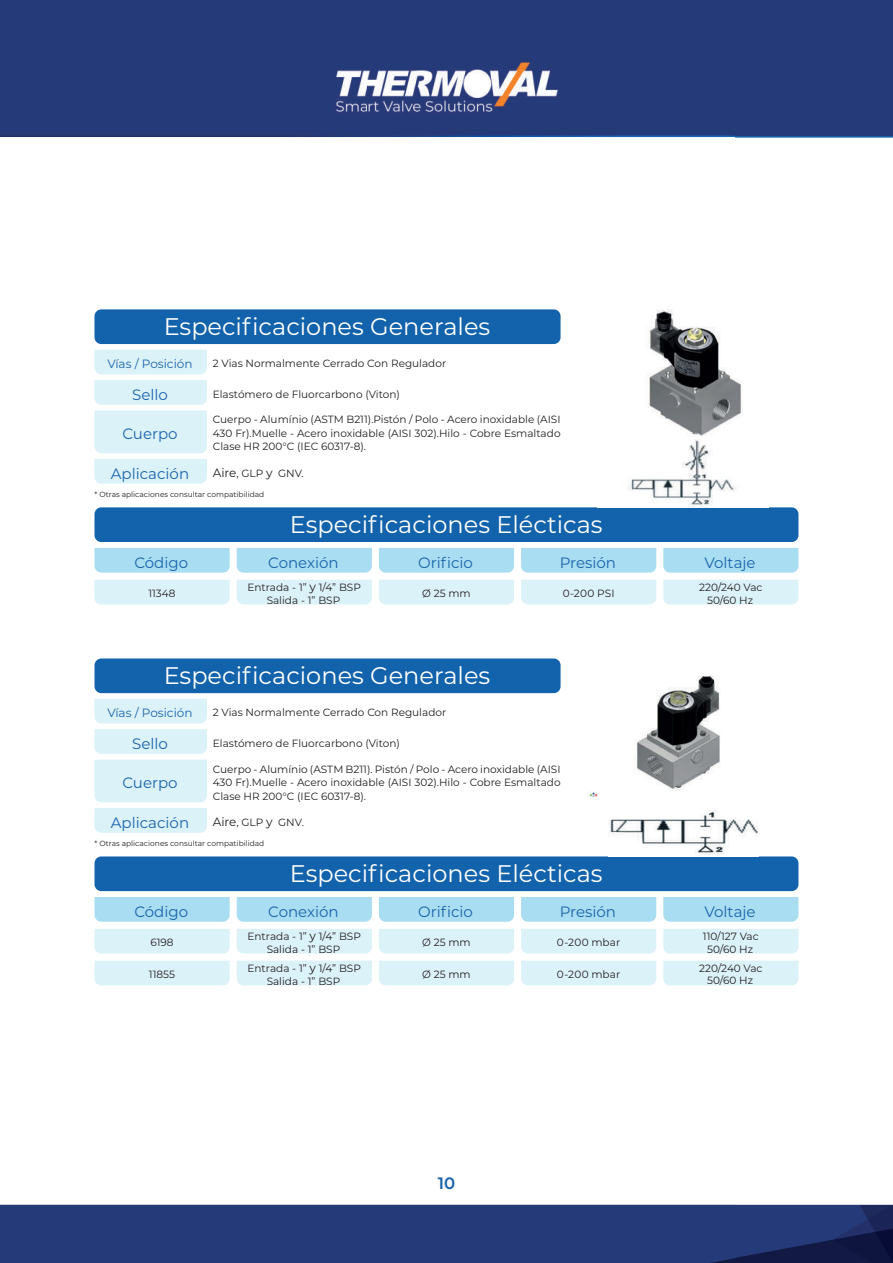
<style>
.page{position:relative;width:893px;height:1263px;background:#fff}
.page>*{position:absolute;margin:0;border:0;box-sizing:border-box;transform-origin:0 0}
.t1{font:24px "Montserrat";color:#fff}
.t2{font:600 16.5px "Montserrat";color:#1a64ab}
.t3{font:15px "Montserrat";color:#1a64ab}
.t4{font:12px "Montserrat";color:#1a64ab}
.t5{font:10.5px/12.6px "Montserrat";color:#231f20;text-align:center}
.t6{font:7.5px "Montserrat";color:#231f20}
.s1{font-size:12px}
</style>
<div class="page">
<img style="left:0;top:0;width:893px;height:1263px">
<div style="left:94px;top:350px;width:113px;height:24px;background:#dcf2f9"></div>
<div style="left:95px;top:699px;width:112px;height:24px;background:#dcf2f9"></div>
<div style="left:95px;top:729px;width:112px;height:25px;background:#dcf2f9"></div>
<svg style="left:94px;top:380px;width:113px;height:73px;background:#dff3f9"></svg>
<div style="left:95px;top:760px;width:112px;height:42px;background:#dcf2f9"></div>
<div style="left:95px;top:459px;width:112px;height:25px;background:#dcf2f9"></div>
<div style="left:95px;top:808px;width:112px;height:25px;background:#dcf2f9"></div>
<div style="left:94px;top:309px;width:467px;height:35px;background:#1363ac;border-radius:7px"></div>
<div style="left:95px;top:658px;width:466px;height:35px;background:#1363ac;border-radius:7px"></div>
<div style="left:94px;top:507px;width:704px;height:35px;background:#1363ac;border-radius:7px"></div>
<div style="left:95px;top:856px;width:703px;height:35px;background:#1363ac;border-radius:7px"></div>
<div style="left:237px;top:548px;width:135px;height:25px;background:#a9ddf1"></div>
<div style="left:237px;top:897px;width:135px;height:25px;background:#a9ddf1"></div>
<div style="left:95px;top:548px;width:135px;height:25px;background:#a9ddf1"></div>
<div style="left:95px;top:897px;width:135px;height:25px;background:#a9ddf1"></div>
<div style="left:379px;top:580px;width:135px;height:24px;background:#dcf2f9"></div>
<div style="left:379px;top:929px;width:135px;height:24px;background:#dcf2f9"></div>
<div style="left:379px;top:961px;width:135px;height:24px;background:#dcf2f9"></div>
<div style="left:663px;top:580px;width:135px;height:24px;background:#dcf2f9"></div>
<div style="left:663px;top:929px;width:135px;height:24px;background:#dcf2f9"></div>
<div style="left:663px;top:961px;width:135px;height:24px;background:#dcf2f9"></div>
<div style="left:379px;top:548px;width:135px;height:25px;background:#a9ddf1"></div>
<div style="left:379px;top:897px;width:135px;height:25px;background:#a9ddf1"></div>
<div style="left:663px;top:548px;width:135px;height:25px;background:#a9ddf1"></div>
<div style="left:663px;top:897px;width:135px;height:25px;background:#a9ddf1"></div>
<div style="left:521px;top:548px;width:135px;height:25px;background:#a9ddf1"></div>
<div style="left:521px;top:897px;width:135px;height:25px;background:#a9ddf1"></div>
<div style="left:521px;top:580px;width:135px;height:24px;background:#dcf2f9"></div>
<div style="left:521px;top:929px;width:135px;height:24px;background:#dcf2f9"></div>
<div style="left:521px;top:961px;width:135px;height:24px;background:#dcf2f9"></div>
<img style="left:587px;top:309px;width:192px;height:130px">
<img style="left:587px;top:658px;width:192px;height:144px">
<div style="left:237px;top:580px;width:135px;height:24px;background:#dcf2f9"></div>
<div style="left:237px;top:929px;width:135px;height:24px;background:#dcf2f9"></div>
<div style="left:237px;top:961px;width:135px;height:24px;background:#dcf2f9"></div>
<div style="left:94px;top:580px;width:136px;height:24px;background:#dcf2f9"></div>
<div style="left:95px;top:929px;width:135px;height:24px;background:#dcf2f9"></div>
<div style="left:95px;top:961px;width:135px;height:24px;background:#dcf2f9"></div>
<img style="left:597px;top:439px;width:172px;height:68px">
<img style="left:608px;top:802px;width:150px;height:54px">
<h1 class="t1" style="left:164px;top:310px;width:328px">Especificaciones Generales</h1>
<p class="t4" style="left:107px;top:355px;width:87px">Vías / Posición</p>
<p class="t5" style="left:213px;top:357px;width:235px">2 Vias Normalmente Cerrado Con Regulador</p>
<h3 class="t3" style="left:132px;top:384px;width:37px">Sello</h3>
<p class="t5" style="left:213px;top:387px;width:189px">Elastómero de Fluorcarbono (Viton)</p>
<h3 class="t3" style="left:122px;top:423px;width:57px">Cuerpo</h3>
<p class="t5" style="left:213px;top:413px;width:349px;line-height:13.5px;text-align:justify">Cuerpo - Alumínio (ASTM B211).Pistón / Polo - Acero inoxidable (AISI 430 Fr).Muelle - Acero inoxidable (AISI 302).Hilo - Cobre Esmaltado Clase HR 200°C (IEC 60317-8).</p>
<h3 class="t3" style="left:111px;top:463px;width:80px">Aplicación</h3>
<p class="t5" style="left:213px;top:467px;width:93px"><span class="s1">Aire</span>, GLP <span class="s1">y</span> GNV.</p>
<p class="t6" style="left:95px;top:489px;width:171px">* Otras aplicaciones consultar compatibilidad</p>
<h1 class="t1" style="left:290px;top:508px;width:314px">Especificaciones Elécticas</h1>
<h3 class="t3" style="left:134px;top:552px;width:55px">Código</h3>
<p class="t5" style="left:148px;top:587px;width:29px">11348</p>
<h3 class="t3" style="left:268px;top:552px;width:72px">Conexión</h3>
<p class="t5" style="left:247px;top:581px;width:115px">Entrada - 1” <span class="s1">y</span> 1/4” BSP<br>Salida - 1” BSP</p>
<h3 class="t3" style="left:418px;top:552px;width:56px">Orificio</h3>
<p class="t5" style="left:422px;top:587px;width:50px">Ø 25 mm</p>
<h1 class="t1" style="left:164px;top:659px;width:328px">Especificaciones Generales</h1>
<p class="t4" style="left:107px;top:704px;width:87px">Vías / Posición</p>
<h3 class="t3" style="left:132px;top:733px;width:37px">Sello</h3>
<p class="t5" style="left:213px;top:706px;width:235px">2 Vias Normalmente Cerrado Con Regulador</p>
<p class="t5" style="left:213px;top:736px;width:189px">Elastómero de Fluorcarbono (Viton)</p>
<h3 class="t3" style="left:560px;top:552px;width:58px">Presión</h3>
<p class="t5" style="left:563px;top:587px;width:53px">0-200 PSI</p>
<h3 class="t3" style="left:122px;top:773px;width:57px">Cuerpo</h3>
<h3 class="t3" style="left:111px;top:812px;width:80px">Aplicación</h3>
<p class="t5" style="left:213px;top:762px;width:349px;line-height:13.5px;text-align:justify">Cuerpo - Alumínio (ASTM B211). Pistón / Polo - Acero inoxidable (AISI 430 Fr).Muelle - Acero inoxidable (AISI 302).Hilo - Cobre Esmaltado Clase HR 200°C (IEC 60317-8).</p>
<p class="t5" style="left:213px;top:816px;width:93px"><span class="s1">Aire</span>, GLP <span class="s1">y</span> GNV.</p>
<p class="t6" style="left:95px;top:838px;width:171px">* Otras aplicaciones consultar compatibilidad</p>
<h1 class="t1" style="left:290px;top:857px;width:314px">Especificaciones Elécticas</h1>
<h3 class="t3" style="left:134px;top:901px;width:55px">Código</h3>
<p class="t5" style="left:150px;top:936px;width:25px">6198</p>
<p class="t5" style="left:149px;top:968px;width:28px">11855</p>
<h3 class="t3" style="left:268px;top:901px;width:72px">Conexión</h3>
<p class="t5" style="left:247px;top:930px;width:115px">Entrada - 1” <span class="s1">y</span> 1/4” BSP<br>Salida - 1” BSP</p>
<p class="t5" style="left:247px;top:962px;width:115px">Entrada - 1” <span class="s1">y</span> 1/4” BSP<br>Salida - 1” BSP</p>
<h3 class="t3" style="left:418px;top:901px;width:56px">Orificio</h3>
<p class="t5" style="left:422px;top:936px;width:50px">Ø 25 mm</p>
<p class="t5" style="left:422px;top:968px;width:50px">Ø 25 mm</p>
<h2 class="t2" style="left:438px;top:1171px;width:19px">10</h2>
<h3 class="t3" style="left:560px;top:901px;width:58px">Presión</h3>
<p class="t5" style="left:557px;top:936px;width:65px">0-200 mbar</p>
<p class="t5" style="left:557px;top:968px;width:65px">0-200 mbar</p>
<h3 class="t3" style="left:704px;top:552px;width:53px">Voltaje</h3>
<p class="t5" style="left:699px;top:580px;width:65px">220/240 Vac<br>50/60 Hz</p>
<h3 class="t3" style="left:704px;top:901px;width:53px">Voltaje</h3>
<p class="t5" style="left:703px;top:929px;width:57px">110/127 Vac<br>50/60 Hz</p>
<p class="t5" style="left:699px;top:961px;width:65px">220/240 Vac<br>50/60 Hz</p>
</div>
